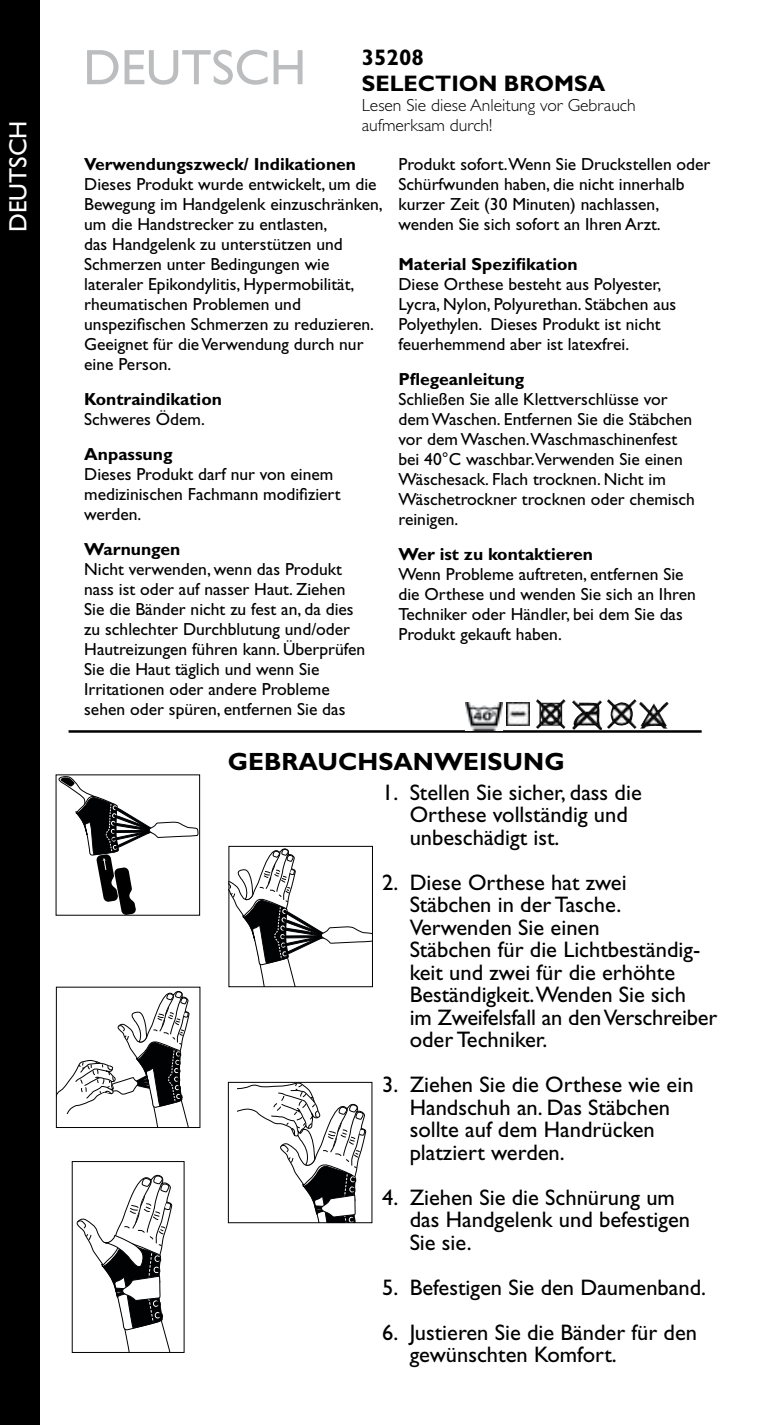
<style>
.page{position:relative;width:759px;height:1425px;background:#fff}
.page>*{position:absolute;margin:0;border:0;box-sizing:border-box;transform-origin:0 0}
.t1{font:50px "Gill Sans Std";color:#bbbdbe}
.t2{font:700 25px "Gill Sans Std";color:#000}
.t3{font:25px "Gill Sans Std";color:#fff}
.t4{font:22.5px/22.5px "Gill Sans Std";color:#000}
.t5{font:700 22.5px/25px "Gill Sans Std";color:#000}
.t6{font:17.5px/20px "Gill Sans Std";color:#000}
.t7{font:700 17.5px "Gill Sans Std";color:#000}
.t8{font:300 17.5px/20px "Gill Sans Std";color:#000}
</style>
<div class="page">
<div style="left:0;top:0;width:39px;height:1424px;background:#000"></div>
<hr style="left:69px;top:730px;width:632px;height:2px;background:#000">
<img style="left:607px;top:699px;width:29px;height:30px">
<img style="left:572px;top:700px;width:30px;height:30px">
<img style="left:536px;top:699px;width:29px;height:30px">
<img style="left:639px;top:702px;width:29px;height:26px">
<img style="left:506px;top:702px;width:23px;height:24px">
<img style="left:465px;top:702px;width:37px;height:28px">
<svg style="left:58px;top:776px;width:140px;height:137px"></svg>
<svg style="left:230px;top:848px;width:140px;height:137px"></svg>
<div style="left:228px;top:846px;width:144px;height:141px;border:1px solid #000"></div>
<svg style="left:58px;top:991px;width:132px;height:134px"></svg>
<svg style="left:237px;top:1084px;width:130px;height:136px"></svg>
<div style="left:228px;top:1082px;width:144px;height:140px;border:1px solid #000"></div>
<svg style="left:77px;top:1174px;width:96px;height:176px"></svg>
<h2 class="t3" style="left:4px;top:232px;width:113px;rotate:-90deg">DEUTSCH</h2>
<h1 class="t1" style="left:83px;top:39px;width:224px">DEUTSCH</h1>
<p class="t5" style="left:361px;top:45px;width:245px">35208<br>SELECTION BROMSA</p>
<p class="t8" style="left:361px;top:95px;width:275px">Lesen Sie diese Anleitung vor Gebrauch aufmerksam durch!</p>
<p class="t7" style="left:84px;top:154px;width:273px">Verwendungszweck/ Indikationen</p>
<p class="t6" style="left:84px;top:174px;width:300px">Dieses Produkt wurde entwickelt, um die Bewegung im Handgelenk einzuschränken, um die Handstrecker zu entlasten,<br>das Handgelenk zu unterstützen und Schmerzen unter Bedingungen wie lateraler Epikondylitis, Hypermobilität, rheumatischen Problemen und unspezifischen Schmerzen zu reduzieren.<br>Geeignet für die Verwendung durch nur eine Person.</p>
<p class="t7" style="left:84px;top:389px;width:139px">Kontraindikation</p>
<p class="t6" style="left:84px;top:409px;width:122px">Schweres Ödem.</p>
<p class="t7" style="left:84px;top:444px;width:90px">Anpassung</p>
<p class="t6" style="left:84px;top:464px;width:258px">Dieses Produkt darf nur von einem medizinischen Fachmann modifiziert werden.</p>
<p class="t7" style="left:84px;top:539px;width:98px">Warnungen</p>
<p class="t6" style="left:84px;top:559px;width:282px">Nicht verwenden, wenn das Produkt nass ist oder auf nasser Haut. Ziehen Sie die Bänder nicht zu fest an, da dies zu schlechter Durchblutung und/oder Hautreizungen führen kann. Überprüfen Sie die Haut täglich und wenn Sie Irritationen oder andere Probleme sehen oder spüren, entfernen Sie das</p>
<p class="t6" style="left:398px;top:154px;width:313px">Produkt sofort.Wenn Sie Druckstellen oder Schürfwunden haben, die nicht innerhalb kurzer Zeit (30 Minuten) nachlassen, wenden Sie sich sofort an Ihren Arzt.</p>
<p class="t7" style="left:398px;top:254px;width:181px">Material Spezifikation</p>
<p class="t6" style="left:398px;top:274px;width:279px">Diese Orthese besteht aus Polyester, Lycra, Nylon, Polyurethan. Stäbchen aus Polyethylen. Dieses Produkt ist nicht feuerhemmend aber ist latexfrei.</p>
<p class="t7" style="left:398px;top:369px;width:127px">Pflegeanleitung</p>
<p class="t6" style="left:398px;top:389px;width:298px">Schließen Sie alle Klettverschlüsse vor dem Waschen. Entfernen Sie die Stäbchen vor dem Waschen.Waschmaschinenfest bei 40°C waschbar.Verwenden Sie einen Wäschesack. Flach trocknen. Nicht im Wäschetrockner trocknen oder chemisch reinigen.</p>
<p class="t7" style="left:398px;top:544px;width:196px">Wer ist zu kontaktieren</p>
<p class="t6" style="left:398px;top:564px;width:299px">Wenn Probleme auftreten, entfernen Sie die Orthese und wenden Sie sich an Ihren Techniker oder Händler, bei dem Sie das Produkt gekauft haben.</p>
<h2 class="t2" style="left:228px;top:747px;width:338px">GEBRAUCHSANWEISUNG</h2>
<p class="t4" style="left:409px;top:781px;width:233px;text-indent:-27px">1. Stellen Sie sicher, dass die<br>Orthese vollständig und unbeschädigt ist.</p>
<p class="t4" style="left:409px;top:871px;width:309px;text-indent:-27px">2. Diese Orthese hat zwei<br>Stäbchen in der Tasche.<br>Verwenden Sie einen<br>Stäbchen für die Lichtbeständig&shy;keit und zwei für die erhöhte<br>Beständigkeit.Wenden Sie sich<br>im Zweifelsfall an den Verschreiber oder Techniker.</p>
<p class="t4" style="left:409px;top:1073px;width:285px;text-indent:-27px">3. Ziehen Sie die Orthese wie ein<br>Handschuh an. Das Stäbchen sollte auf dem Handrücken platziert werden.</p>
<p class="t4" style="left:409px;top:1186px;width:282px;text-indent:-27px">4. Ziehen Sie die Schnürung um das Handgelenk und befestigen<br>Sie sie.</p>
<p class="t4" style="left:382px;top:1276px;width:325px">5. Befestigen Sie den Daumenband.</p>
<p class="t4" style="left:409px;top:1321px;width:289px;text-indent:-27px">6. Justieren Sie die Bänder für den gewünschten Komfort.</p>
</div>
